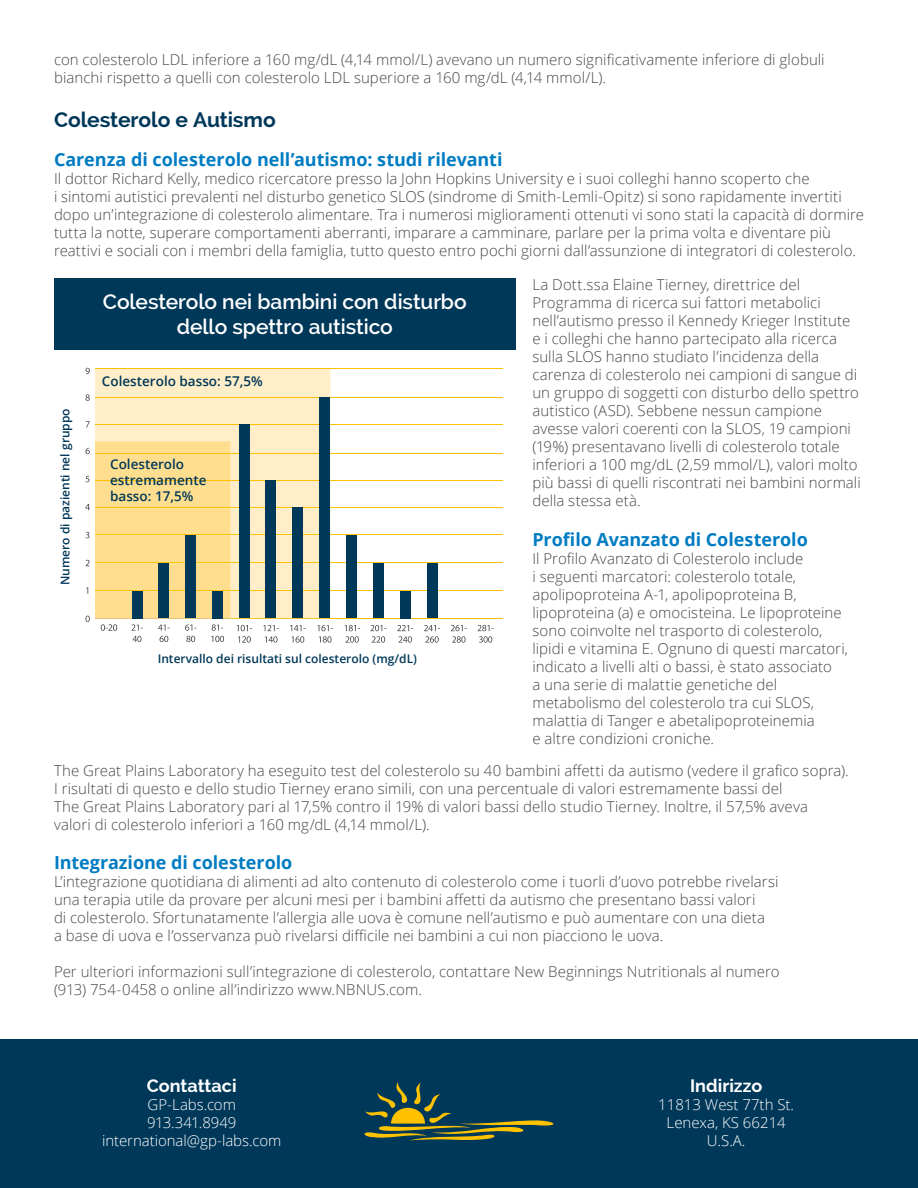
<style>
.page{position:relative;width:918px;height:1188px;background:#fff}
.page>*{position:absolute;margin:0;border:0;box-sizing:border-box;transform-origin:0 0}
.t1{font:600 21px/25.2px "Raleway";letter-spacing:-.005em;color:#fff;text-align:center}
.t2{font:700 21px "Raleway";letter-spacing:-.005em;color:#003859}
.t3{font:700 18px "Open Sans";letter-spacing:-.005em;color:#007cc2}
.t4{font:700 18px "Raleway";color:#fff}
.t5{font:300 15px/18px "Open Sans";letter-spacing:.005em;color:#464748}
.t6{font:300 15px "Open Sans";color:#fff}
.t7{font:300 15px "Open Sans";letter-spacing:-.02em;color:#fff}
.t8{font:600 13.5px/16.2px "Open Sans";color:#003859}
.t9{font:600 12px "Open Sans";color:#003859}
</style>
<div class="page">
<div style="left:0;top:1040px;width:918px;height:148px;background:#003859"></div>
<svg style="left:364px;top:1082px;width:190px;height:59px"></svg>
<hr style="left:95px;top:591px;width:408px;height:1px;background:#fec200">
<hr style="left:95px;top:618px;width:408px;height:1px;background:#fec200">
<hr style="left:95px;top:563px;width:408px;height:1px;background:#fec200">
<hr style="left:95px;top:535px;width:408px;height:1px;background:#fec200">
<hr style="left:95px;top:508px;width:408px;height:1px;background:#fec200">
<hr style="left:95px;top:480px;width:408px;height:1px;background:#fec200">
<hr style="left:95px;top:453px;width:408px;height:1px;background:#fec200">
<hr style="left:95px;top:424px;width:408px;height:1px;background:#fec200">
<hr style="left:95px;top:397px;width:408px;height:1px;background:#fec200">
<hr style="left:95px;top:369px;width:408px;height:1px;background:#fec200">
<div style="left:95px;top:368px;width:235px;height:250px;background:#ffeec7"></div>
<hr style="left:231px;top:591px;width:99px;height:1px;background:#fec200">
<hr style="left:231px;top:618px;width:99px;height:1px;background:#d9c9a3">
<hr style="left:231px;top:563px;width:99px;height:1px;background:#fec200">
<hr style="left:231px;top:535px;width:99px;height:1px;background:#fec200">
<hr style="left:231px;top:508px;width:99px;height:1px;background:#fec200">
<hr style="left:231px;top:480px;width:99px;height:1px;background:#fec200">
<hr style="left:231px;top:453px;width:99px;height:1px;background:#fec200">
<hr style="left:95px;top:424px;width:235px;height:1px;background:#fec200">
<hr style="left:95px;top:397px;width:235px;height:1px;background:#fec200">
<hr style="left:95px;top:369px;width:235px;height:1px;background:#fec200">
<div style="left:239px;top:424px;width:10px;height:194px;background:#003859"></div>
<div style="left:265px;top:480px;width:11px;height:138px;background:#003859"></div>
<div style="left:292px;top:508px;width:11px;height:110px;background:#003859"></div>
<div style="left:319px;top:398px;width:11px;height:220px;background:#003859"></div>
<div style="left:400px;top:591px;width:11px;height:27px;background:#003859"></div>
<div style="left:373px;top:563px;width:11px;height:55px;background:#003859"></div>
<div style="left:427px;top:563px;width:10px;height:55px;background:#003859"></div>
<div style="left:346px;top:535px;width:11px;height:83px;background:#003859"></div>
<svg style="left:86px;top:421px;width:4px;height:7px"></svg>
<svg style="left:86px;top:394px;width:4px;height:7px"></svg>
<svg style="left:86px;top:368px;width:4px;height:6px"></svg>
<svg style="left:85px;top:441px;width:146px;height:201px"></svg>
<svg style="left:237px;top:625px;width:15px;height:18px"></svg>
<svg style="left:263px;top:625px;width:16px;height:18px"></svg>
<svg style="left:290px;top:625px;width:16px;height:18px"></svg>
<svg style="left:317px;top:625px;width:16px;height:18px"></svg>
<svg style="left:345px;top:625px;width:15px;height:18px"></svg>
<svg style="left:370px;top:625px;width:17px;height:18px"></svg>
<svg style="left:397px;top:625px;width:16px;height:18px"></svg>
<svg style="left:424px;top:625px;width:16px;height:18px"></svg>
<svg style="left:451px;top:625px;width:16px;height:18px"></svg>
<svg style="left:478px;top:625px;width:16px;height:18px"></svg>
<div style="left:55px;top:278px;width:461px;height:72px;background:#003859"></div>
<p class="t5" style="left:54px;top:51px;width:772px">con colesterolo LDL inferiore a 160 mg/dL (4,14 mmol/L) avevano un numero significativamente inferiore di globuli bianchi rispetto a quelli con colesterolo LDL superiore a 160 mg/dL (4,14 mmol/L).</p>
<p class="t2" style="left:54px;top:107px;width:223px">Colesterolo e Autismo</p>
<p class="t3" style="left:54px;top:147px;width:450px">Carenza di colesterolo nell’autismo: studi rilevanti</p>
<p class="t5" style="left:54px;top:169px;width:812px">Il dottor Richard Kelly, medico ricercatore presso la John Hopkins University e i suoi colleghi hanno scoperto che<br>i sintomi autistici prevalenti nel disturbo genetico SLOS (sindrome di Smith-Lemli-Opitz) si sono rapidamente invertiti dopo un’integrazione di colesterolo alimentare. Tra i numerosi miglioramenti ottenuti vi sono stati la capacità di dormire tutta la notte, superare comportamenti aberranti, imparare a camminare, parlare per la prima volta e diventare più reattivi e sociali con i membri della famiglia, tutto questo entro pochi giorni dall’assunzione di integratori di colesterolo.</p>
<p class="t5" style="left:532px;top:275px;width:330px">La Dott.ssa Elaine Tierney, direttrice del Programma di ricerca sui fattori metabolici nell’autismo presso il Kennedy Krieger Institute e i colleghi che hanno partecipato alla ricerca sulla SLOS hanno studiato l’incidenza della carenza di colesterolo nei campioni di sangue di un gruppo di soggetti con disturbo dello spettro autistico (ASD). Sebbene nessun campione avesse valori coerenti con la SLOS, 19 campioni (19%) presentavano livelli di colesterolo totale inferiori a 100 mg/dL (2,59 mmol/L), valori molto più bassi di quelli riscontrati nei bambini normali della stessa età.</p>
<p class="t3" style="left:532px;top:526px;width:277px">Profilo Avanzato di Colesterolo</p>
<p class="t5" style="left:532px;top:549px;width:317px">Il Profilo Avanzato di Colesterolo include<br>i seguenti marcatori: colesterolo totale, apolipoproteina A-1, apolipoproteina B, lipoproteina (a) e omocisteina. Le lipoproteine sono coinvolte nel trasporto di colesterolo, lipidi e vitamina E. Ognuno di questi marcatori, indicato a livelli alti o bassi, è stato associato<br>a una serie di malattie genetiche del metabolismo del colesterolo tra cui SLOS, malattia di Tanger e abetalipoproteinemia<br>e altre condizioni croniche.</p>
<p class="t5" style="left:54px;top:761px;width:796px">The Great Plains Laboratory ha eseguito test del colesterolo su 40 bambini affetti da autismo (vedere il grafico sopra).<br>I risultati di questo e dello studio Tierney erano simili, con una percentuale di valori estremamente bassi del<br>The Great Plains Laboratory pari al 17,5% contro il 19% di valori bassi dello studio Tierney. Inoltre, il 57,5% aveva<br>valori di colesterolo inferiori a 160 mg/dL (4,14 mmol/L).</p>
<p class="t3" style="left:54px;top:850px;width:240px">Integrazione di colesterolo</p>
<p class="t5" style="left:54px;top:873px;width:726px">L’integrazione quotidiana di alimenti ad alto contenuto di colesterolo come i tuorli d’uovo potrebbe rivelarsi una terapia utile da provare per alcuni mesi per i bambini affetti da autismo che presentano bassi valori<br>di colesterolo. Sfortunatamente l’allergia alle uova è comune nell’autismo e può aumentare con una dieta<br>a base di uova e l’osservanza può rivelarsi difficile nei bambini a cui non piacciono le uova.</p>
<p class="t5" style="left:54px;top:963px;width:727px">Per ulteriori informazioni sull’integrazione di colesterolo, contattare New Beginnings Nutritionals al numero (913) 754-0458 o online all’indirizzo www.NBNUS.com.</p>
<p class="t1" style="left:103px;top:289px;width:365px">Colesterolo nei bambini con disturbo dello spettro autistico</p>
<p class="t8" style="left:102px;top:373px;width:162px">Colesterolo basso: 57,5%</p>
<p class="t9" style="left:57px;top:585px;width:178px;rotate:-90deg">Numero di pazienti nel gruppo</p>
<p class="t8" style="left:110px;top:456px;width:98px">Colesterolo estremamente basso: 17,5%</p>
<p class="t9" style="left:158px;top:650px;width:261px">Intervallo dei risultati sul colesterolo (mg/dL)</p>
<p class="t4" style="left:147px;top:1075px;width:91px">Contattaci</p>
<p class="t6" style="left:148px;top:1094px;width:90px">GP-Labs.com</p>
<p class="t7" style="left:147px;top:1112px;width:91px">913.341.8949</p>
<p class="t6" style="left:102px;top:1130px;width:181px">international@gp-labs.com</p>
<p class="t4" style="left:690px;top:1075px;width:74px">Indirizzo</p>
<p class="t6" style="left:658px;top:1094px;width:137px">11813 West 77th St.</p>
<p class="t6" style="left:667px;top:1112px;width:121px">Lenexa, KS 66214</p>
<p class="t6" style="left:707px;top:1130px;width:40px">U.S.A.</p>
</div>
